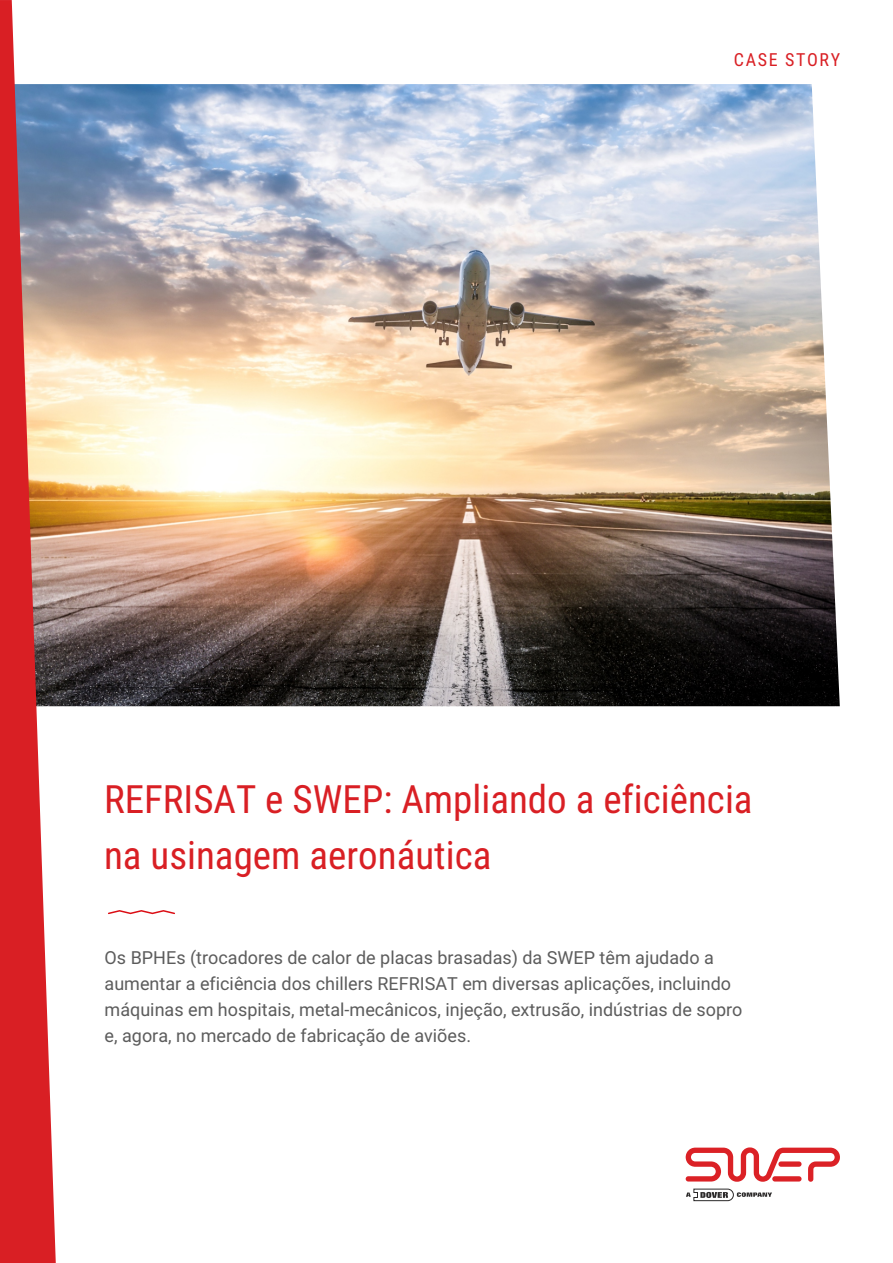
<style>
.page{position:relative;width:893px;height:1263px;background:#fff}
.page>*{position:absolute;margin:0;border:0;box-sizing:border-box;transform-origin:0 0}
.t1{font:39px/56.1px "Roboto Condensed";color:#d91f24}
.t2{font:18px/26px "Roboto";color:#5c5c5c}
.t3{font:18px "Roboto Condensed";letter-spacing:.09em;color:#d91f24}
</style>
<div class="page">
<img style="left:56px;top:84px;width:784px;height:623px">
<svg style="left:108px;top:910px;width:67px;height:5px"></svg>
<svg style="left:686px;top:1188px;width:86px;height:13px"></svg>
<svg style="left:686px;top:1147px;width:154px;height:35px"></svg>
<svg style="left:0;top:0;width:56px;height:1263px;background:#cf5d5e"></svg>
<p class="t3" style="left:734px;top:52px;width:108px">CASE STORY</p>
<h1 class="t1" style="left:104px;top:775px;width:650px">REFRISAT e SWEP: Ampliando a eficiência na usinagem aeronáutica</h1>
<p class="t2" style="left:105px;top:946px;width:639px">Os BPHEs (trocadores de calor de placas brasadas) da SWEP têm ajudado a aumentar a eficiência dos chillers REFRISAT em diversas aplicações, incluindo máquinas em hospitais, metal-mecânicos, injeção, extrusão, indústrias de sopro e, agora, no mercado de fabricação de aviões.</p>
</div>
